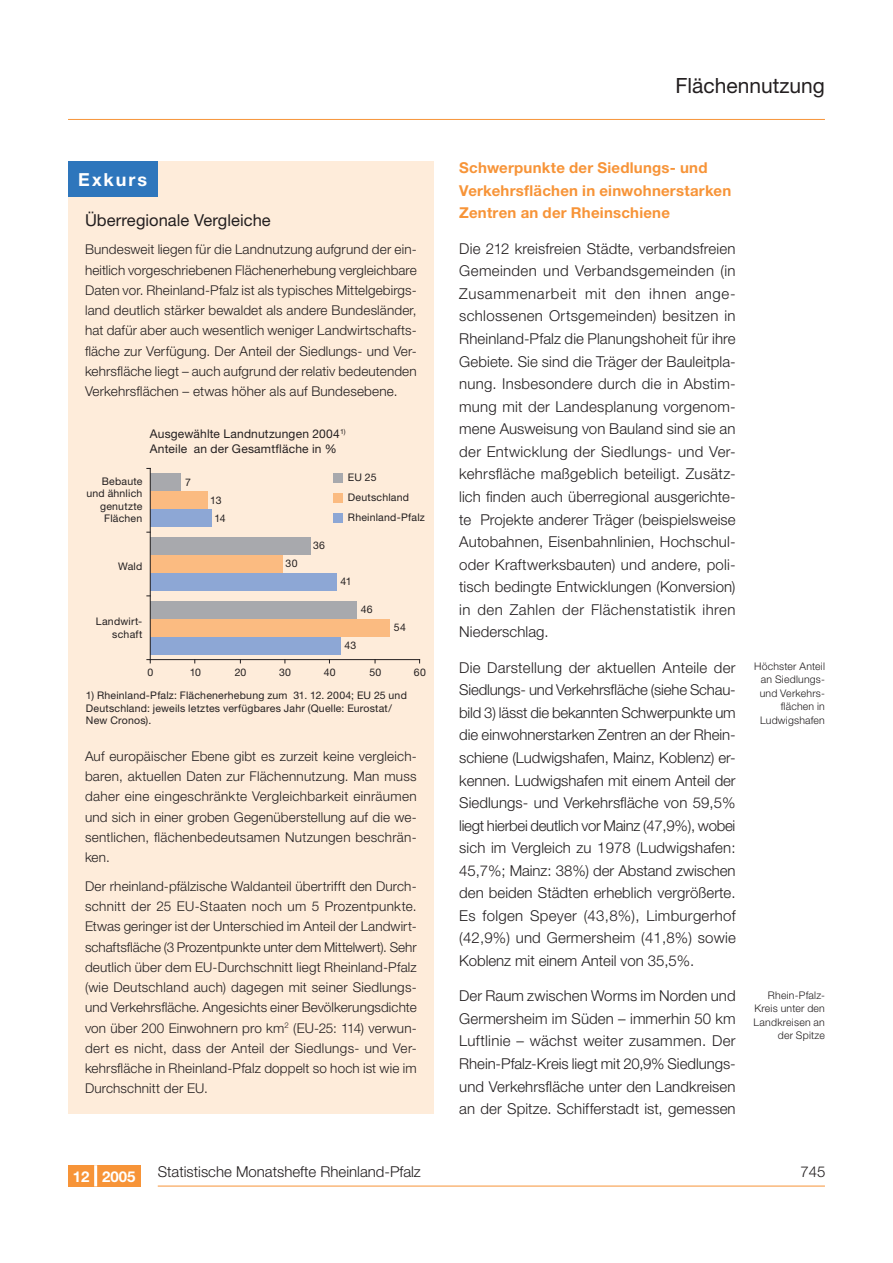
<style>
.page{position:relative;width:893px;height:1263px;background:#fff}
.page>*{position:absolute;margin:0;border:0;box-sizing:border-box;transform-origin:0 0}
.t1{font:21px "Helvetica Neue LT";color:#231f20}
.t2{font:700 18px "Helvetica Neue LT";letter-spacing:.11em;color:#fff}
.t3{font:16.5px "Helvetica Neue LT";color:#231f20}
.t4{font:300 15px/22.5px "Helvetica Neue LT";letter-spacing:.005em;color:#231f20;text-align:justify}
.t5{font:700 15px/22.5px "Helvetica Neue LT";letter-spacing:.015em;color:#f79438}
.t6{font:700 15px "Helvetica Neue LT";color:#fff}
.t7{font:300 13.5px/20.2px "Helvetica Neue LT";letter-spacing:.01em;color:#231f20;text-align:justify}
.t8{font:12px/14.4px "Helvetica Neue LT";letter-spacing:.015em;color:#231f20}
.t9{font:10.5px/12.6px "Helvetica Neue LT";letter-spacing:.02em;color:#231f20;text-align:right}
.t10{font:300 10.5px/13.5px "Helvetica Neue LT";letter-spacing:.02em;color:#231f20;text-align:right}
</style>
<div class="page">
<hr style="left:68px;top:119px;width:757px;height:1px;background:#f79438">
<div style="left:68px;top:1165px;width:72px;height:21px;background:#f79438"></div>
<hr style="left:94px;top:1165px;width:3px;height:21px;background:#fff">
<hr style="left:158px;top:1186px;width:667px;height:1px;background:#f79438">
<div style="left:68px;top:162px;width:366px;height:952px;background:#feecda"></div>
<div style="left:68px;top:162px;width:89px;height:35px;background:#2e76bc"></div>
<div style="left:150px;top:637px;width:191px;height:18px;background:#8da7d5"></div>
<div style="left:150px;top:573px;width:187px;height:18px;background:#8da7d5"></div>
<div style="left:150px;top:509px;width:62px;height:18px;background:#8da7d5"></div>
<div style="left:150px;top:619px;width:240px;height:18px;background:#fbbb81"></div>
<div style="left:150px;top:555px;width:133px;height:18px;background:#fbbb81"></div>
<div style="left:150px;top:491px;width:58px;height:18px;background:#fbbb81"></div>
<div style="left:150px;top:601px;width:207px;height:18px;background:#a8a9ad"></div>
<div style="left:150px;top:537px;width:160px;height:18px;background:#a8a9ad"></div>
<div style="left:150px;top:473px;width:31px;height:18px;background:#a8a9ad"></div>
<hr style="left:150px;top:659px;width:270px;height:1px;background:#231f20">
<hr style="left:150px;top:468px;width:1px;height:192px;background:#231f20">
<div style="left:333px;top:513px;width:9px;height:9px;background:#8da7d5"></div>
<div style="left:333px;top:493px;width:9px;height:9px;background:#fbbb81"></div>
<div style="left:333px;top:473px;width:9px;height:9px;background:#a8a9ad"></div>
<p class="t2" style="left:78px;top:169px;width:70px">Exkurs</p>
<p class="t3" style="left:85px;top:210px;width:187px">Überregionale Vergleiche</p>
<p class="t7" style="left:85px;top:239px;width:333px">Bundesweit liegen für die Landnutzung aufgrund der ein&shy;heitlich vorgeschriebenen Flächenerhebung vergleichbare Daten vor. Rheinland-Pfalz ist als typisches Mittelgebirgs&shy;land deutlich stärker bewaldet als andere Bundesländer, hat dafür aber auch wesentlich weniger Landwirtschafts&shy;fläche zur Verfügung. Der Anteil der Siedlungs- und Ver&shy;kehrsfläche liegt – auch aufgrund der relativ bedeutenden Verkehrsflächen – etwas höher als auf Bundesebene.</p>
<p class="t8" style="left:150px;top:427px;width:197px">Ausgewählte Landnutzungen 2004<sup>1)<br></sup>Anteile an der Gesamtfläche in %</p>
<p class="t9" style="left:86px;top:474px;width:57px">Bebaute und ähnlich genutzte<br>Flächen</p>
<p class="t9" style="left:118px;top:559px;width:26px">Wald</p>
<p class="t9" style="left:96px;top:615px;width:48px">Landwirt&shy;schaft</p>
<p class="t9" style="left:185px;top:475px;width:7px">7</p>
<p class="t9" style="left:210px;top:493px;width:13px">13</p>
<p class="t9" style="left:215px;top:511px;width:13px">14</p>
<p class="t9" style="left:286px;top:557px;width:13px">30</p>
<p class="t9" style="left:313px;top:539px;width:13px">36</p>
<p class="t9" style="left:348px;top:471px;width:30px">EU 25</p>
<p class="t9" style="left:348px;top:491px;width:63px">Deutschland</p>
<p class="t9" style="left:348px;top:511px;width:78px">Rheinland-Pfalz</p>
<p class="t9" style="left:340px;top:575px;width:13px">41</p>
<p class="t9" style="left:361px;top:603px;width:13px">46</p>
<p class="t9" style="left:344px;top:639px;width:13px">43</p>
<p class="t9" style="left:394px;top:621px;width:13px">54</p>
<p class="t9" style="left:148px;top:666px;width:7px">0</p>
<p class="t9" style="left:190px;top:666px;width:13px">10</p>
<p class="t9" style="left:235px;top:666px;width:13px">20</p>
<p class="t9" style="left:279px;top:666px;width:13px">30</p>
<p class="t9" style="left:324px;top:666px;width:13px">40</p>
<p class="t9" style="left:369px;top:666px;width:13px">50</p>
<p class="t9" style="left:414px;top:666px;width:13px">60</p>
<p class="t9" style="left:86px;top:689px;width:322px;text-align:left">1) Rheinland-Pfalz: Flächenerhebung zum 31. 12. 2004; EU 25 und<br>Deutschland: jeweils letztes verfügbares Jahr (Quelle: Eurostat/<br>New Cronos).</p>
<p class="t7" style="left:85px;top:746px;width:333px">Auf europäischer Ebene gibt es zurzeit keine vergleich&shy;baren, aktuellen Daten zur Flächennutzung. Man muss daher eine eingeschränkte Vergleichbarkeit einräumen und sich in einer groben Gegenüberstellung auf die we&shy;sentlichen, flächenbedeutsamen Nutzungen beschrän&shy;ken.</p>
<p class="t7" style="left:85px;top:876px;width:333px">Der rheinland-pfälzische Waldanteil übertrifft den Durch&shy;schnitt der 25 EU-Staaten noch um 5 Prozentpunkte.<br>Etwas geringer ist der Unterschied im Anteil der Landwirt&shy;schaftsfläche (3 Prozentpunkte unter dem Mittelwert). Sehr deutlich über dem EU-Durchschnitt liegt Rheinland-Pfalz (wie Deutschland auch) dagegen mit seiner Siedlungs&shy;und Verkehrsfläche. Angesichts einer Bevölkerungsdichte von über 200 Einwohnern pro km<sup>2</sup> (EU-25: 114) verwun&shy;dert es nicht, dass der Anteil der Siedlungs- und Ver&shy;kehrsfläche in Rheinland-Pfalz doppelt so hoch ist wie im Durchschnitt der EU.</p>
<h1 class="t1" style="left:676px;top:73px;width:151px">Flächennutzung</h1>
<p class="t5" style="left:459px;top:156px;width:273px">Schwerpunkte der Siedlungs- und<br>Verkehrsflächen in einwohnerstarken<br>Zentren an der Rheinschiene</p>
<p class="t4" style="left:459px;top:237px;width:278px">Die 212 kreisfreien Städte, verbandsfreien Gemeinden und Verbandsgemeinden (in Zusammenarbeit mit den ihnen ange&shy;schlossenen Ortsgemeinden) besitzen in Rheinland-Pfalz die Planungshoheit für ihre Gebiete. Sie sind die Träger der Bauleitpla&shy;nung. Insbesondere durch die in Abstim&shy;mung mit der Landesplanung vorgenom&shy;mene Ausweisung von Bauland sind sie an der Entwicklung der Siedlungs- und Ver&shy;kehrsfläche maßgeblich beteiligt. Zusätz&shy;lich finden auch überregional ausgerichte&shy;te Projekte anderer Träger (beispielsweise Autobahnen, Eisenbahnlinien, Hochschul&shy;oder Kraftwerksbauten) und andere, poli&shy;tisch bedingte Entwicklungen (Konversion) in den Zahlen der Flächenstatistik ihren Niederschlag.</p>
<p class="t4" style="left:459px;top:656px;width:278px">Die Darstellung der aktuellen Anteile der Siedlungs- und Verkehrsfläche (siehe Schau&shy;bild 3) lässt die bekannten Schwerpunkte um die einwohnerstarken Zentren an der Rhein&shy;schiene (Ludwigshafen, Mainz, Koblenz) er&shy;kennen. Ludwigshafen mit einem Anteil der Siedlungs- und Verkehrsfläche von 59,5% liegt hierbei deutlich vor Mainz (47,9%), wobei sich im Vergleich zu 1978 (Ludwigshafen:<br>45,7%; Mainz: 38%) der Abstand zwischen den beiden Städten erheblich vergrößerte.<br>Es folgen Speyer (43,8%), Limburgerhof (42,9%) und Germersheim (41,8%) sowie Koblenz mit einem Anteil von 35,5%.</p>
<p class="t4" style="left:459px;top:984px;width:278px">Der Raum zwischen Worms im Norden und Germersheim im Süden – immerhin 50 km Luftlinie – wächst weiter zusammen. Der Rhein-Pfalz-Kreis liegt mit 20,9% Siedlungs&shy;und Verkehrsfläche unter den Landkreisen an der Spitze. Schifferstadt ist, gemessen</p>
<p class="t10" style="left:754px;top:659px;width:72px">Höchster Anteil an Siedlungs&shy;und Verkehrs&shy;flächen in<br>Ludwigshafen</p>
<p class="t10" style="left:754px;top:988px;width:73px">Rhein-Pfalz-<br>Kreis unter den<br>Landkreisen an der Spitze</p>
<p class="t6" style="left:73px;top:1167px;width:64px">12 2005</p>
<p class="t4" style="left:158px;top:1160px;width:265px">Statistische Monatshefte Rheinland-Pfalz</p>
<p class="t4" style="left:800px;top:1160px;width:27px">745</p>
</div>
